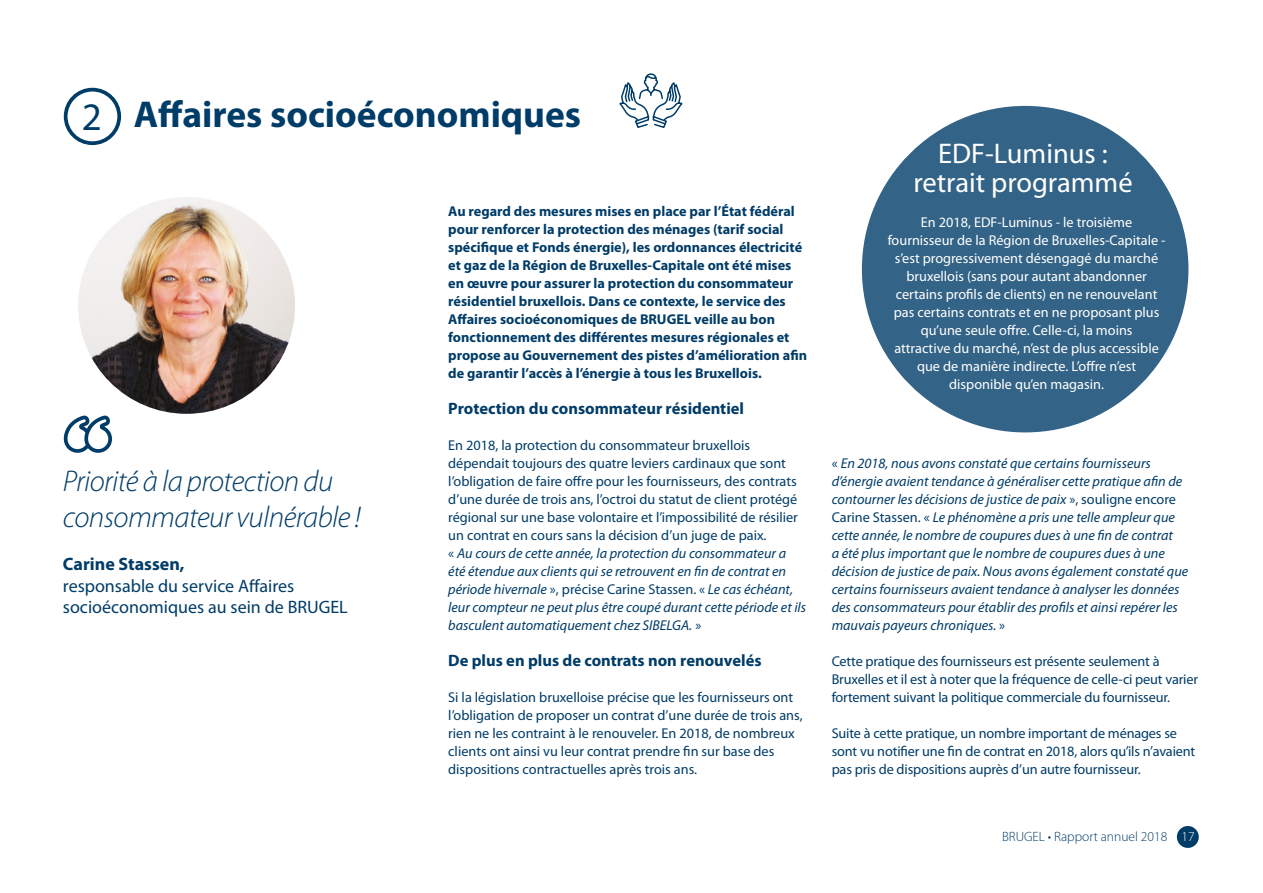
<style>
.page{position:relative;width:1263px;height:893px;background:#fff}
.page>*{position:absolute;margin:0;border:0;box-sizing:border-box;transform-origin:0 0}
.t1{font:700 37.5px "Myriad Pro";color:#003c68}
.t2{font:italic 300 30px/36px "Myriad Pro";letter-spacing:-.02em;color:#003c68}
.t3{font:28.5px/28.5px "Myriad Pro";color:#fff;text-align:center}
.t4{font:18px/21.6px "Myriad Pro";color:#003c68}
.t5{font:700 18px "Myriad Pro";color:#003c68}
.t6{font:700 16.5px "Myriad Pro";color:#003c68}
.t7{font:14.25px/18px "Myriad Pro";color:#003c68}
.t8{font:italic 14.25px/18px "Myriad Pro";color:#003c68}
.t9{font:700 14.25px/18px "Myriad Pro";color:#003c68}
.t10{font:14.25px/18px "Myriad Pro";color:#fff;text-align:center}
.t11{font:300 13.5px "Myriad Pro";color:#003c68}
.s1{font-weight:400;font-size:39.15px}
.s2{font-style:italic}
.s3{font-style:normal}
.s4{color:#fff}
</style>
<div class="page">
<div style="left:64px;top:88px;width:57px;height:57px;border:4px solid #003c68;border-radius:50%"></div>
<svg style="left:63px;top:415px;width:49px;height:38px"></svg>
<svg style="left:619px;top:73px;width:64px;height:55px"></svg>
<img style="left:78px;top:197px;width:217px;height:217px;border-radius:108px">
<div style="left:862px;top:106px;width:326px;height:326px;background:#336386;border-radius:50%"></div>
<div style="left:1177px;top:826px;width:22px;height:22px;background:#003c68;border-radius:50%"></div>
<h1 class="t1" style="left:82px;top:93px;width:501px"><span class="s1">2</span> Affaires socioéconomiques</h1>
<h2 class="t2" style="left:63px;top:464px;width:300px">Priorité à la protection du consommateur vulnérable !</h2>
<p class="t5" style="left:63px;top:554px;width:123px">Carine Stassen,</p>
<p class="t4" style="left:63px;top:575px;width:286px">responsable du service Affaires socioéconomiques au sein de BRUGEL</p>
<p class="t9" style="left:448px;top:202px;width:360px">Au regard des mesures mises en place par l’État fédéral pour renforcer la protection des ménages (tarif social spécifique et Fonds énergie), les ordonnances électricité et gaz de la Région de Bruxelles-Capitale ont été mises en œuvre pour assurer la protection du consommateur résidentiel bruxellois. Dans ce contexte, le service des Affaires socioéconomiques de BRUGEL veille au bon fonctionnement des différentes mesures régionales et propose au Gouvernement des pistes d’amélioration afin de garantir l’accès à l’énergie à tous les Bruxellois.</p>
<p class="t6" style="left:448px;top:399px;width:297px">Protection du consommateur résidentiel</p>
<p class="t7" style="left:448px;top:436px;width:359px">En 2018, la protection du consommateur bruxellois dépendait toujours des quatre leviers cardinaux que sont l’obligation de faire offre pour les fournisseurs, des contrats d’une durée de trois ans, l’octroi du statut de client protégé régional sur une base volontaire et l’impossibilité de résilier un contrat en cours sans la décision d’un juge de paix.<br>« <span class="s2">Au cours de cette année, la protection du consommateur a été étendue aux clients qui se retrouvent en fin de contrat en période hivernale</span> », précise Carine Stassen. « <span class="s2">Le cas échéant, leur compteur ne peut plus être coupé durant cette période et ils basculent automatiquement chez SIBELGA.</span> »</p>
<p class="t6" style="left:448px;top:651px;width:315px">De plus en plus de contrats non renouvelés</p>
<p class="t7" style="left:448px;top:688px;width:356px">Si la législation bruxelloise précise que les fournisseurs ont l’obligation de proposer un contrat d’une durée de trois ans, rien ne les contraint à le renouveler. En 2018, de nombreux clients ont ainsi vu leur contrat prendre fin sur base des dispositions contractuelles après trois ans.</p>
<h3 class="t3" style="left:913px;top:140px;width:221px">EDF-Luminus : retrait programmé</h3>
<p class="t10" style="left:888px;top:213px;width:279px">En 2018, EDF-Luminus - le troisième fournisseur de la Région de Bruxelles-Capitale - s’est progressivement désengagé du marché bruxellois (sans pour autant abandonner certains profils de clients) en ne renouvelant pas certains contrats et en ne proposant plus qu’une seule offre. Celle-ci, la moins<br>attractive du marché, n’est de plus accessible que de manière indirecte. L’offre n’est disponible qu’en magasin.</p>
<p class="t8" style="left:832px;top:455px;width:358px"><span class="s3">«</span> En 2018, nous avons constaté que certains fournisseurs d’énergie avaient tendance à généraliser cette pratique afin de contourner les décisions de justice de paix <span class="s3">», souligne encore Carine Stassen. «</span> Le phénomène a pris une telle ampleur que cette année, le nombre de coupures dues à une fin de contrat<br>a été plus important que le nombre de coupures dues à une décision de justice de paix. Nous avons également constaté que certains fournisseurs avaient tendance à analyser les données des consommateurs pour établir des profils et ainsi repérer les mauvais payeurs chroniques. <span class="s3">»</span></p>
<p class="t7" style="left:832px;top:653px;width:368px">Cette pratique des fournisseurs est présente seulement à<br>Bruxelles et il est à noter que la fréquence de celle-ci peut varier fortement suivant la politique commerciale du fournisseur.</p>
<p class="t7" style="left:832px;top:725px;width:365px">Suite à cette pratique, un nombre important de ménages se sont vu notifier une fin de contrat en 2018, alors qu’ils n’avaient pas pris de dispositions auprès d’un autre fournisseur.</p>
<p class="t11" style="left:1002px;top:829px;width:194px">BRUGEL • Rapport annuel 2018 <span class="s4">17</span></p>
</div>
